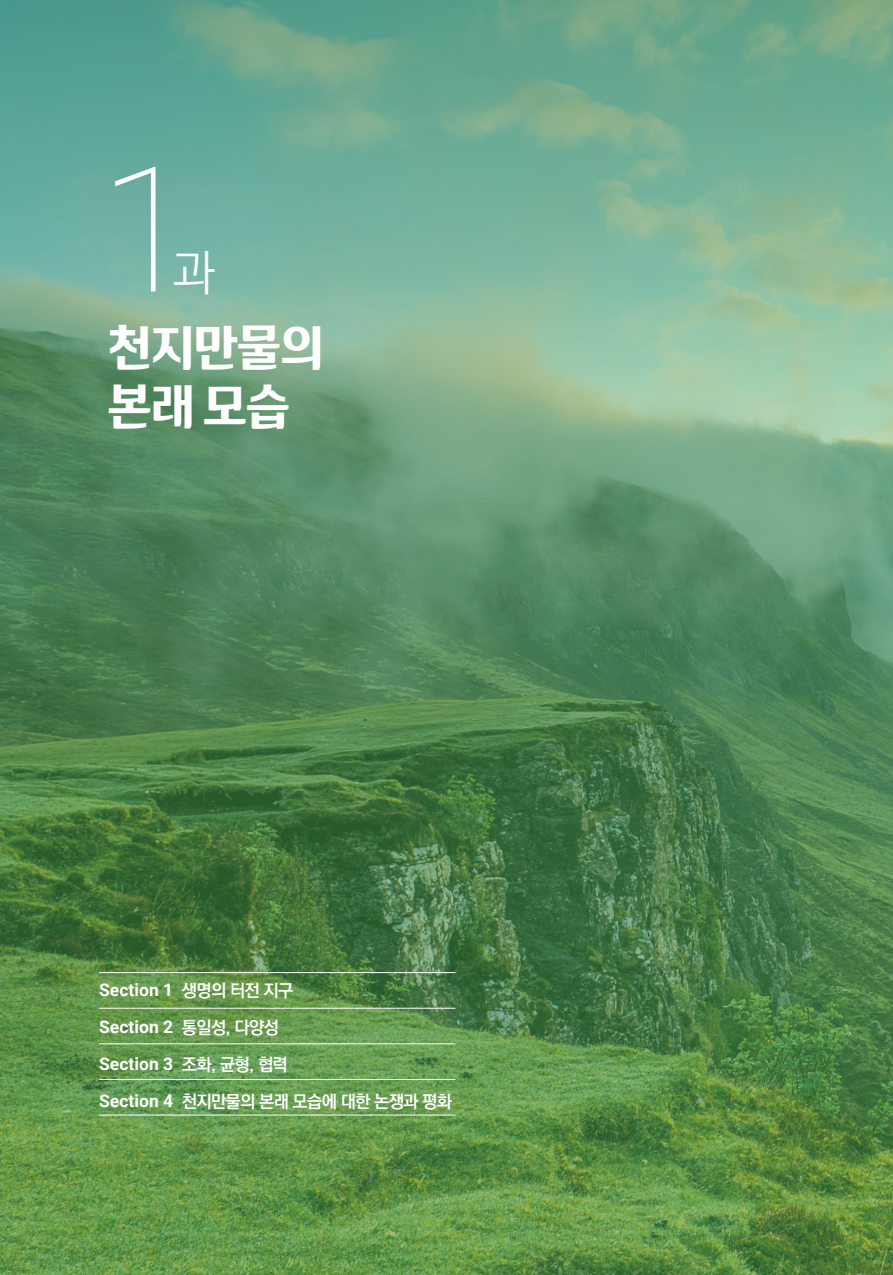
<style>
.page{position:relative;width:893px;height:1275px;background:#fff}
.page>*{position:absolute;margin:0;border:0;box-sizing:border-box;transform-origin:0 0}
.t1{font:100 175px "Roboto";color:#fff}
.t2{font:49px/58.8px "Wolyeonggyo";letter-spacing:-.04em;color:#fff}
.t3{font:300 49px "Ko Pub Dotum";color:#fff}
.t4{font:700 17.5px "Roboto";color:#fff}
.t5{font:700 17.5px "Ko Pub Dotum";letter-spacing:-.04em;color:#fff}
.s1{font-family:"Ko Pub Dotum"}
.s2{font-family:"Roboto"}
</style>
<div class="page">
<img style="left:0;top:0;width:893px;height:1275px">
<hr style="left:99px;top:1008px;width:356px;height:1px;background:#fff">
<hr style="left:99px;top:1043px;width:356px;height:1px;background:#fff">
<hr style="left:99px;top:1079px;width:356px;height:1px;background:#fff">
<hr style="left:99px;top:1115px;width:356px;height:1px;background:#fff">
<hr style="left:99px;top:972px;width:356px;height:1px;background:#fff">
<p class="t1" style="left:99px;top:107px;width:97px">1</p>
<p class="t3" style="left:172px;top:248px;width:44px">과</p>
<p class="t2" style="left:107px;top:319px;width:219px">천지만물의 본래 모습</p>
<p class="t4" style="left:99px;top:978px;width:196px">Section 1 <span class="s1">생명의 터전 지구</span></p>
<p class="t4" style="left:99px;top:1014px;width:181px">Section 2 <span class="s1">통일성, 다양성</span></p>
<p class="t4" style="left:99px;top:1051px;width:190px">Section 3 <span class="s1">조화, 균형, 협력</span></p>
<p class="t5" style="left:99px;top:1092px;width:354px"><span class="s2">Section 4</span> 천지만물의 본래 모습에 대한 논쟁과 평화</p>
</div>
